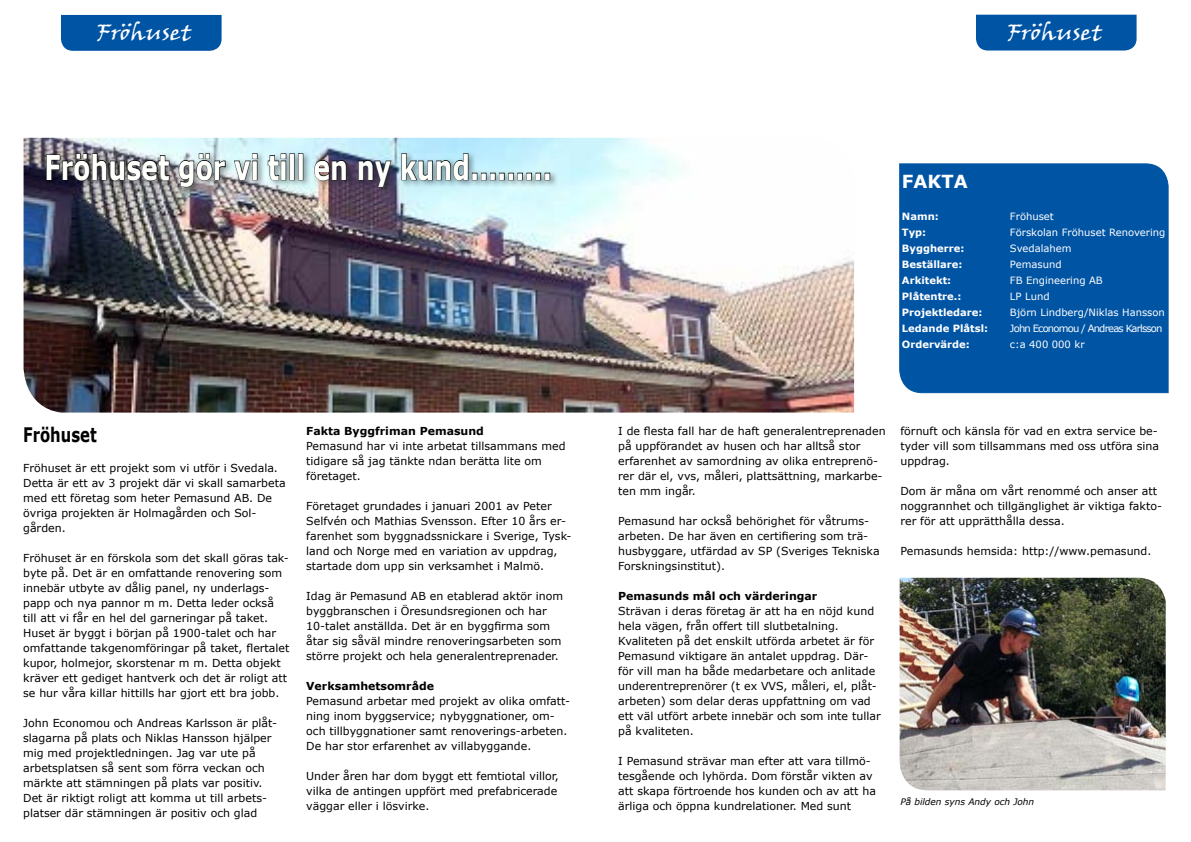
<style>
.page{position:relative;width:1191px;height:842px;background:#fff}
.page>*{position:absolute;margin:0;border:0;box-sizing:border-box;transform-origin:0 0}
.t1{font:700 34px "Verdana";color:#fffffb;scale:.74 1}
.t2{font:22px "Viner Hand ITC";color:#fff;scale:1.1 1}
.t3{font:700 20px "Verdana";color:#000;scale:.74 1}
.t4{font:700 18px "Verdana";color:#fff}
.t5{font:11px/15px "Verdana";color:#000}
.t6{font:700 11px "Verdana";color:#000}
.t7{font:10px "Verdana";color:#fff}
.t8{font:700 10px "Verdana";color:#fff}
.t9{font:10px "Verdana";letter-spacing:-.08em;color:#fff}
.t10{font:italic 9px "Verdana";color:#000}
</style>
<div class="page">
<div style="left:61px;top:15px;width:161px;height:36px;background:#0054a4"></div>
<div style="left:976px;top:15px;width:160px;height:36px;background:#0054a4"></div>
<div style="left:899px;top:163px;width:270px;height:231px;background:#0054a4"></div>
<img style="left:24px;top:138px;width:830px;height:275px">
<div style="left:44px;top:150px;width:514px;height:45px;background:#000;opacity:.4"></div>
<svg style="left:46px;top:153px;width:124px;height:28px;background:#555459"></svg>
<svg style="left:178px;top:153px;width:48px;height:35px;background:#83898c"></svg>
<svg style="left:233px;top:153px;width:25px;height:28px"></svg>
<svg style="left:267px;top:153px;width:20px;height:28px"></svg>
<div style="left:289px;top:153px;width:6px;height:27px;border:1px solid #000101"></div>
<div style="left:298px;top:153px;width:5px;height:27px;border:1px solid #000101"></div>
<svg style="left:314px;top:159px;width:33px;height:22px"></svg>
<svg style="left:358px;top:160px;width:34px;height:28px"></svg>
<svg style="left:401px;top:153px;width:94px;height:28px;background:#88a9b3"></svg>
<div style="left:499px;top:173px;width:6px;height:7px;border:1px solid #000101"></div>
<div style="left:508px;top:173px;width:6px;height:7px;border:1px solid #000101"></div>
<div style="left:517px;top:173px;width:6px;height:7px;border:1px solid #000101"></div>
<div style="left:526px;top:173px;width:6px;height:7px;border:1px solid #000101"></div>
<div style="left:535px;top:173px;width:6px;height:7px;border:1px solid #000101"></div>
<div style="left:544px;top:173px;width:6px;height:7px;border:1px solid #000101"></div>
<img style="left:899px;top:578px;width:266px;height:212px">
<h2 class="t2" style="left:96px;top:18px;width:88px">Fröhuset</h2>
<h2 class="t2" style="left:1007px;top:18px;width:88px">Fröhuset</h2>
<h1 class="t1" style="left:44px;top:143px;width:687px">Fröhuset gör vi till en ny kund.........</h1>
<h3 class="t3" style="left:23px;top:420px;width:101px">Fröhuset</h3>
<p class="t5" style="left:23px;top:460px;width:264px">Fröhuset är ett projekt som vi utför i Svedala.<br>Detta är ett av 3 projekt där vi skall samarbeta med ett företag som heter Pemasund AB. De övriga projekten är Holmagården och Sol&shy;gården.</p>
<p class="t5" style="left:23px;top:550px;width:268px">Fröhuset är en förskola som det skall göras tak&shy;byte på. Det är en omfattande renovering som innebär utbyte av dålig panel, ny underlags&shy;papp och nya pannor m m. Detta leder också till att vi får en hel del garneringar på taket.<br>Huset är byggt i början på 1900-talet och har omfattande takgenomföringar på taket, flertalet kupor, holmejor, skorstenar m m. Detta objekt kräver ett gediget hantverk och det är roligt att se hur våra killar hittills har gjort ett bra jobb.</p>
<p class="t5" style="left:23px;top:715px;width:256px">John Economou och Andreas Karlsson är plåt&shy;slagarna på plats och Niklas Hansson hjälper mig med projektledningen. Jag var ute på arbetsplatsen så sent som förra veckan och märkte att stämningen på plats var positiv.<br>Det är riktigt roligt att komma ut till arbets&shy;platser där stämningen är positiv och glad</p>
<p class="t6" style="left:306px;top:423px;width:179px">Fakta Byggfriman Pemasund</p>
<p class="t5" style="left:306px;top:438px;width:261px">Pemasund har vi inte arbetat tillsammans med tidigare så jag tänkte ndan berätta lite om företaget.</p>
<p class="t5" style="left:306px;top:498px;width:267px">Företaget grundades i januari 2001 av Peter Selfvén och Mathias Svensson. Efter 10 års er&shy;farenhet som byggnadssnickare i Sverige, Tysk&shy;land och Norge med en variation av uppdrag, startade dom upp sin verksamhet i Malmö.</p>
<p class="t5" style="left:306px;top:589px;width:258px">Idag är Pemasund AB en etablerad aktör inom byggbranschen i Öresundsregionen och har 10-talet anställda. Det är en byggfirma som åtar sig såväl mindre renoveringsarbeten som större projekt och hela generalentreprenader.</p>
<p class="t6" style="left:306px;top:678px;width:129px">Verksamhetsområde</p>
<p class="t5" style="left:306px;top:694px;width:265px">Pemasund arbetar med projekt av olika omfatt&shy;ning inom byggservice; nybyggnationer, om&shy;och tillbyggnationer samt renoverings-arbeten.<br>De har stor erfarenhet av villabyggande.</p>
<p class="t5" style="left:306px;top:769px;width:254px">Under åren har dom byggt ett femtiotal villor, vilka de antingen uppfört med prefabricerade väggar eller i lösvirke.</p>
<h3 class="t4" style="left:902px;top:169px;width:67px">FAKTA</h3>
<p class="t8" style="left:902px;top:209px;width:38px">Namn:</p>
<p class="t7" style="left:1010px;top:210px;width:45px">Fröhuset</p>
<p class="t8" style="left:902px;top:225px;width:26px">Typ:</p>
<p class="t7" style="left:1010px;top:226px;width:157px">Förskolan Fröhuset Renovering</p>
<p class="t8" style="left:902px;top:241px;width:64px">Byggherre:</p>
<p class="t7" style="left:1010px;top:242px;width:63px">Svedalahem</p>
<p class="t8" style="left:902px;top:257px;width:62px">Beställare:</p>
<p class="t7" style="left:1010px;top:258px;width:53px">Pemasund</p>
<p class="t8" style="left:902px;top:273px;width:51px">Arkitekt:</p>
<p class="t7" style="left:1010px;top:274px;width:94px">FB Engineering AB</p>
<p class="t8" style="left:902px;top:289px;width:61px">Plåtentre.:</p>
<p class="t7" style="left:1010px;top:290px;width:41px">LP Lund</p>
<p class="t8" style="left:902px;top:305px;width:82px">Projektledare:</p>
<p class="t7" style="left:1010px;top:306px;width:156px">Björn Lindberg/Niklas Hansson</p>
<p class="t8" style="left:902px;top:321px;width:88px">Ledande Plåtsl:</p>
<p class="t9" style="left:1010px;top:322px;width:154px">John Economou / Andreas Karlsson</p>
<p class="t8" style="left:902px;top:337px;width:69px">Ordervärde:</p>
<p class="t7" style="left:1010px;top:338px;width:76px">c:a 400 000 kr</p>
<p class="t5" style="left:618px;top:424px;width:269px">I de flesta fall har de haft generalentreprenaden på uppförandet av husen och har alltså stor erfarenhet av samordning av olika entreprenö&shy;rer där el, vvs, måleri, plattsättning, markarbe&shy;ten mm ingår.</p>
<p class="t5" style="left:618px;top:514px;width:263px">Pemasund har också behörighet för våtrums&shy;arbeten. De har även en certifiering som trä&shy;husbyggare, utfärdad av SP (Sveriges Tekniska Forskningsinstitut).</p>
<p class="t6" style="left:618px;top:588px;width:201px">Pemasunds mål och värderingar</p>
<p class="t5" style="left:618px;top:604px;width:264px">Strävan i deras företag är att ha en nöjd kund hela vägen, från offert till slutbetalning.<br>Kvaliteten på det enskilt utförda arbetet är för Pemasund viktigare än antalet uppdrag. Där&shy;för vill man ha både medarbetare och anlitade underentreprenörer (t ex VVS, måleri, el, plåt&shy;arbeten) som delar deras uppfattning om vad ett väl utfört arbete innebär och som inte tullar på kvaliteten.</p>
<p class="t5" style="left:618px;top:754px;width:259px">I Pemasund strävar man efter att vara tillmö&shy;tesgående och lyhörda. Dom förstår vikten av att skapa förtroende hos kunden och av att ha ärliga och öppna kundrelationer. Med sunt</p>
<p class="t5" style="left:900px;top:424px;width:260px;text-align:justify">förnuft och känsla för vad en extra service be&shy;tyder vill som tillsammans med oss utföra sina uppdrag.</p>
<p class="t5" style="left:900px;top:484px;width:263px">Dom är måna om vårt renommé och anser att noggrannhet och tillgänglighet är viktiga fakto&shy;rer för att upprätthålla dessa.</p>
<p class="t5" style="left:900px;top:544px;width:252px">Pemasunds hemsida: http://www.pemasund.</p>
<p class="t10" style="left:900px;top:795px;width:135px">På bilden syns Andy och John</p>
</div>
